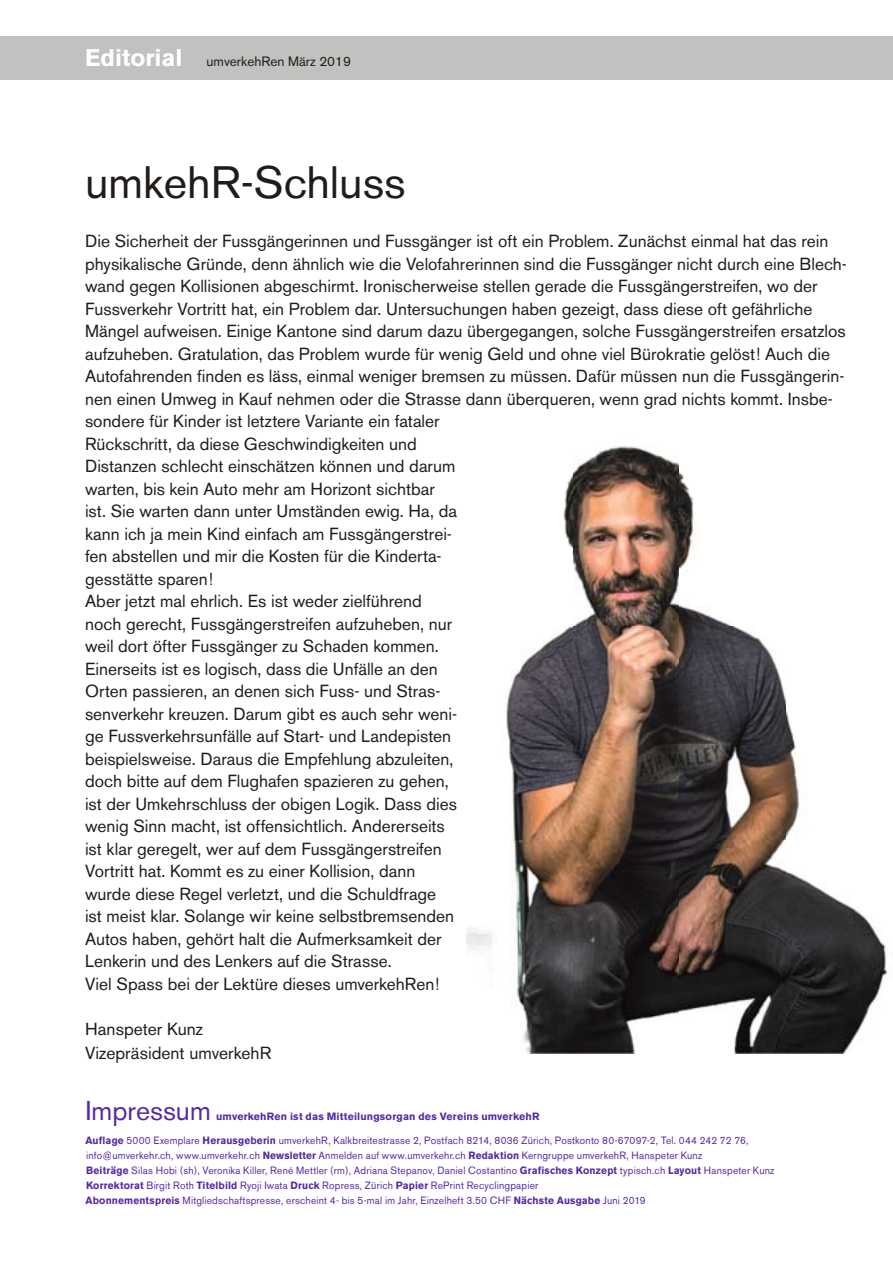
<style>
.page{position:relative;width:893px;height:1263px;background:#fff}
.page>*{position:absolute;margin:0;border:0;box-sizing:border-box;transform-origin:0 0}
.t1{font:45px "Akzidenz Grotesk BE";color:#201c1a}
.t2{font:27px "Akzidenz Grotesk BE";color:#5729a6}
.t3{font:17.4px/22.5px "Akzidenz Grotesk BE";color:#201c1a}
.t4{font:13.5px "Akzidenz Grotesk BE";color:#201c1a}
.t5{font:10.5px/15px "Akzidenz Grotesk BE";letter-spacing:.02em;color:#5729a6;scale:.96 1}
.t6{font:700 10.5px "Akzidenz Grotesk BE";letter-spacing:.015em;color:#5729a6}
.s1{font-weight:700;font-size:24px;color:#fff}
.s2{font-weight:700}
</style>
<div class="page">
<div style="left:0;top:36px;width:893px;height:43px;background:#c1c1c0"></div>
<img style="left:467px;top:446px;width:425px;height:607px">
<p class="t4" style="left:85px;top:57px;width:247px"><span class="s1">Thema</span> umverkehRen März 2019</p>
<p class="t4" style="left:85px;top:57px;width:267px"><span class="s1">Editorial</span> umverkehRen März 2019</p>
<h1 class="t1" style="left:85px;top:166px;width:322px">umkehR-Schluss</h1>
<p class="t3" style="left:85px;top:232px;width:763px">Die Sicherheit der Fussgängerinnen und Fussgänger ist oft ein Problem. Zunächst einmal hat das rein physikalische Gründe, denn ähnlich wie die Velofahrerinnen sind die Fussgänger nicht durch eine Blech&shy;wand gegen Kollisionen abgeschirmt. Ironischerweise stellen gerade die Fussgängerstreifen, wo der Fussverkehr Vortritt hat, ein Problem dar. Untersuchungen haben gezeigt, dass diese oft gefährliche Mängel aufweisen. Einige Kantone sind darum dazu übergegangen, solche Fussgängerstreifen ersatzlos aufzuheben. Gratulation, das Problem wurde für wenig Geld und ohne viel Bürokratie gelöst! Auch die Autofahrenden finden es läss, einmal weniger bremsen zu müssen. Dafür müssen nun die Fussgängerin&shy;nen einen Umweg in Kauf nehmen oder die Strasse dann überqueren, wenn grad nichts kommt. Insbe&shy;sondere für Kinder ist letztere Variante ein fataler<br>Rückschritt, da diese Geschwindigkeiten und<br>Distanzen schlecht einschätzen können und darum<br>warten, bis kein Auto mehr am Horizont sichtbar<br>ist. Sie warten dann unter Umständen ewig. Ha, da<br>kann ich ja mein Kind einfach am Fussgängerstrei-<br>fen abstellen und mir die Kosten für die Kinderta-<br>gesstätte sparen!<br>Aber jetzt mal ehrlich. Es ist weder zielführend<br>noch gerecht, Fussgängerstreifen aufzuheben, nur<br>weil dort öfter Fussgänger zu Schaden kommen.<br>Einerseits ist es logisch, dass die Unfälle an den<br>Orten passieren, an denen sich Fuss- und Stras-<br>senverkehr kreuzen. Darum gibt es auch sehr weni-<br>ge Fussverkehrsunfälle auf Start- und Landepisten<br>beispielsweise. Daraus die Empfehlung abzuleiten,<br>doch bitte auf dem Flughafen spazieren zu gehen,<br>ist der Umkehrschluss der obigen Logik. Dass dies<br>wenig Sinn macht, ist offensichtlich. Andererseits<br>ist klar geregelt, wer auf dem Fussgängerstreifen<br>Vortritt hat. Kommt es zu einer Kollision, dann<br>wurde diese Regel verletzt, und die Schuldfrage<br>ist meist klar. Solange wir keine selbstbremsenden<br>Autos haben, gehört halt die Aufmerksamkeit der<br>Lenkerin und des Lenkers auf die Strasse.<br>Viel Spass bei der Lektüre dieses umverkehRen!</p>
<p class="t3" style="left:85px;top:1018px;width:188px;line-height:24px">Hanspeter Kunz<br>Vizepräsident umverkehR</p>
<h2 class="t2" style="left:85px;top:1101px;width:127px">Impressum</h2>
<p class="t6" style="left:216px;top:1113px;width:325px">umverkehRen ist das Mitteilungsorgan des Vereins umverkehR</p>
<p class="t5" style="left:85px;top:1134px;width:719px"><span class="s2">Auflage</span> 5000 Exemplare <span class="s2">Herausgeberin</span> umverkehR, Kalkbreitestrasse 2, Postfach 8214, 8036 Zürich, Postkonto 80-67097-2, Tel. 044 242 72 76, info@umverkehr.ch, www.umverkehr.ch <span class="s2">Newsletter</span> Anmelden auf www.umverkehr.ch <span class="s2">Redaktion</span> Kerngruppe umverkehR, Hanspeter Kunz<br><span class="s2">Beiträge</span> Silas Hobi (sh), Veronika Killer, René Mettler (rm), Adriana Stepanov, Daniel Costantino <span class="s2">Grafisches Konzept</span> typisch.ch <span class="s2">Layout</span> Hanspeter Kunz <span class="s2">Korrektorat</span> Birgit Roth <span class="s2">Titelbild</span> Ryoji Iwata <span class="s2">Druck</span> Ropress, Zürich <span class="s2">Papier</span> RePrint Recyclingpapier<br><span class="s2">Abonnementspreis</span> Mitgliedschaftspresse, erscheint 4- bis 5-mal im Jahr, Einzelheft 3.50 CHF <span class="s2">Nächste Ausgabe</span> Juni 2019</p>
</div>
